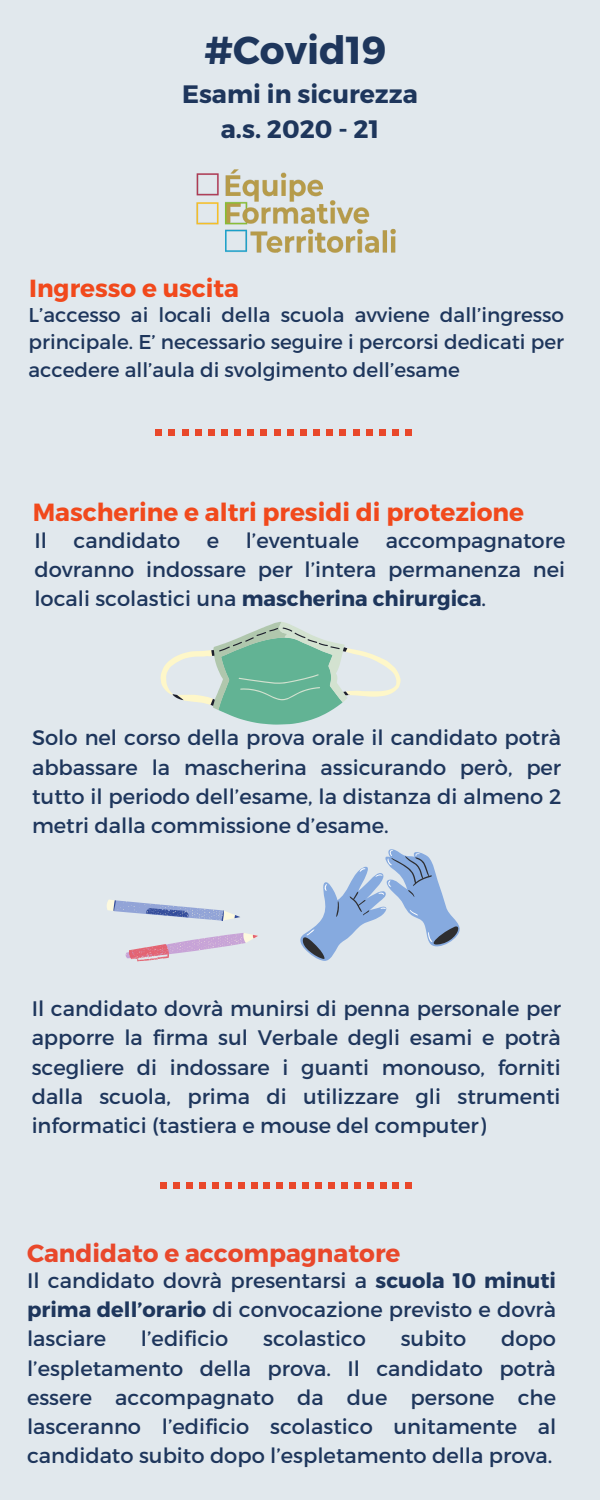
<style>
.page{position:relative;width:600px;height:1500px;background:#e1e8ed}
.page>*{position:absolute;margin:0;border:0;box-sizing:border-box;transform-origin:0 0}
.t1{font:700 39px "Montserrat";color:#1e365c}
.t2{font:700 25.2px "Montserrat";color:#1e365c}
.t3{font:700 24.8px "Montserrat";color:#f1491c}
.t4{font:700 24.8px "Montserrat";color:#e9482b}
.t5{font:21px/29.2px "Montserrat";color:#1e365c;text-align:justify}
.t6{font:20px/27.8px "Montserrat";color:#1e365c;text-align:justify}
.s1{font-weight:700}
</style>
<div class="page">
<svg style="left:406px;top:1183px;width:6px;height:6px"></svg>
<svg style="left:393px;top:1183px;width:6px;height:6px"></svg>
<svg style="left:380px;top:1183px;width:6px;height:6px"></svg>
<div style="left:354px;top:1183px;width:7px;height:6px;background:#e9482b"></div>
<div style="left:341px;top:1183px;width:7px;height:6px;background:#e9482b"></div>
<svg style="left:367px;top:1183px;width:6px;height:6px"></svg>
<div style="left:328px;top:1183px;width:7px;height:6px;background:#e9482b"></div>
<div style="left:186px;top:1183px;width:7px;height:6px;background:#e9482b"></div>
<div style="left:199px;top:1183px;width:7px;height:6px;background:#e9482b"></div>
<div style="left:212px;top:1183px;width:7px;height:6px;background:#e9482b"></div>
<div style="left:173px;top:1183px;width:7px;height:6px;background:#e9482b"></div>
<svg style="left:161px;top:1183px;width:6px;height:6px"></svg>
<svg style="left:238px;top:1183px;width:6px;height:6px"></svg>
<svg style="left:277px;top:1183px;width:6px;height:6px"></svg>
<svg style="left:290px;top:1183px;width:6px;height:6px"></svg>
<div style="left:302px;top:1183px;width:7px;height:6px;background:#e9482b"></div>
<svg style="left:251px;top:1183px;width:6px;height:6px"></svg>
<div style="left:315px;top:1183px;width:7px;height:6px;background:#e9482b"></div>
<svg style="left:264px;top:1183px;width:6px;height:6px"></svg>
<div style="left:225px;top:1183px;width:7px;height:6px;background:#e9482b"></div>
<div style="left:405px;top:429px;width:7px;height:7px;background:#e9482b"></div>
<div style="left:392px;top:429px;width:7px;height:7px;background:#e9482b"></div>
<div style="left:379px;top:429px;width:7px;height:7px;background:#e9482b"></div>
<div style="left:353px;top:429px;width:6px;height:7px;background:#e9482b"></div>
<div style="left:340px;top:429px;width:6px;height:7px;background:#e9482b"></div>
<div style="left:366px;top:429px;width:7px;height:7px;background:#e9482b"></div>
<div style="left:326px;top:429px;width:7px;height:7px;background:#e9482b"></div>
<div style="left:182px;top:429px;width:6px;height:7px;background:#e9482b"></div>
<div style="left:195px;top:429px;width:6px;height:7px;background:#e9482b"></div>
<div style="left:208px;top:429px;width:7px;height:7px;background:#e9482b"></div>
<div style="left:169px;top:429px;width:6px;height:7px;background:#e9482b"></div>
<div style="left:155px;top:429px;width:7px;height:7px;background:#e9482b"></div>
<div style="left:234px;top:429px;width:7px;height:7px;background:#e9482b"></div>
<div style="left:274px;top:429px;width:6px;height:7px;background:#e9482b"></div>
<div style="left:287px;top:429px;width:7px;height:7px;background:#e9482b"></div>
<div style="left:300px;top:429px;width:7px;height:7px;background:#e9482b"></div>
<div style="left:248px;top:429px;width:6px;height:7px;background:#e9482b"></div>
<div style="left:313px;top:429px;width:7px;height:7px;background:#e9482b"></div>
<div style="left:261px;top:429px;width:6px;height:7px;background:#e9482b"></div>
<div style="left:221px;top:429px;width:7px;height:7px;background:#e9482b"></div>
<svg style="left:161px;top:622px;width:240px;height:102px"></svg>
<svg style="left:107px;top:899px;width:151px;height:62px"></svg>
<svg style="left:300px;top:849px;width:160px;height:112px"></svg>
<img style="left:196px;top:169px;width:200px;height:84px">
<p class="t1" style="left:204px;top:24px;width:184px">#Covid19</p>
<p class="t2" style="left:182px;top:78px;width:237px">Esami in sicurezza</p>
<p class="t2" style="left:221px;top:113px;width:160px">a.s. 2020 - 21</p>
<p class="t3" style="left:29px;top:272px;width:211px">Ingresso e uscita</p>
<p class="t6" style="left:29px;top:300px;width:537px">L’accesso ai locali della scuola avviene dall’ingresso principale. E’ necessario seguire i percorsi dedicati per accedere all’aula di svolgimento dell’esame</p>
<p class="t3" style="left:33px;top:496px;width:493px">Mascherine e altri presidi di protezione</p>
<p class="t5" style="left:34px;top:524px;width:14px">Il</p>
<p class="t5" style="left:74px;top:524px;width:108px">candidato</p>
<p class="t5" style="left:207px;top:524px;width:14px">e</p>
<p class="t5" style="left:246px;top:524px;width:115px">l’eventuale</p>
<p class="t5" style="left:34px;top:524px;width:532px;text-indent:351px">accompagnatore dovranno indossare per l’intera permanenza nei locali scolastici una <span class="s1">mascherina chirurgica</span>.</p>
<p class="t5" style="left:32px;top:722px;width:531px">Solo nel corso della prova orale il candidato potrà abbassare la mascherina assicurando però, per tutto il periodo dell’esame, la distanza di almeno 2 metri dalla commissione d’esame.</p>
<p class="t5" style="left:32px;top:993px;width:531px">Il candidato dovrà munirsi di penna personale per apporre la firma sul Verbale degli esami e potrà scegliere di indossare i guanti monouso, forniti dalla scuola, prima di utilizzare gli strumenti informatici (tastiera e mouse del computer)</p>
<p class="t4" style="left:27px;top:1237px;width:375px">Candidato e accompagnatore</p>
<p class="t5" style="left:27px;top:1265px;width:531px">Il candidato dovrà presentarsi a <span class="s1">scuola 10 minuti prima dell’orario</span> di convocazione previsto e dovrà lasciare</p>
<p class="t5" style="left:141px;top:1323px;width:89px">l’edificio</p>
<p class="t5" style="left:263px;top:1323px;width:104px">scolastico</p>
<p class="t5" style="left:401px;top:1323px;width:67px">subito</p>
<p class="t5" style="left:27px;top:1323px;width:531px;text-indent:474px">dopo l’espletamento della prova. Il candidato potrà essere accompagnato da due persone che lasceranno l’edificio scolastico unitamente al candidato subito dopo l’espletamento della prova.</p>
</div>
